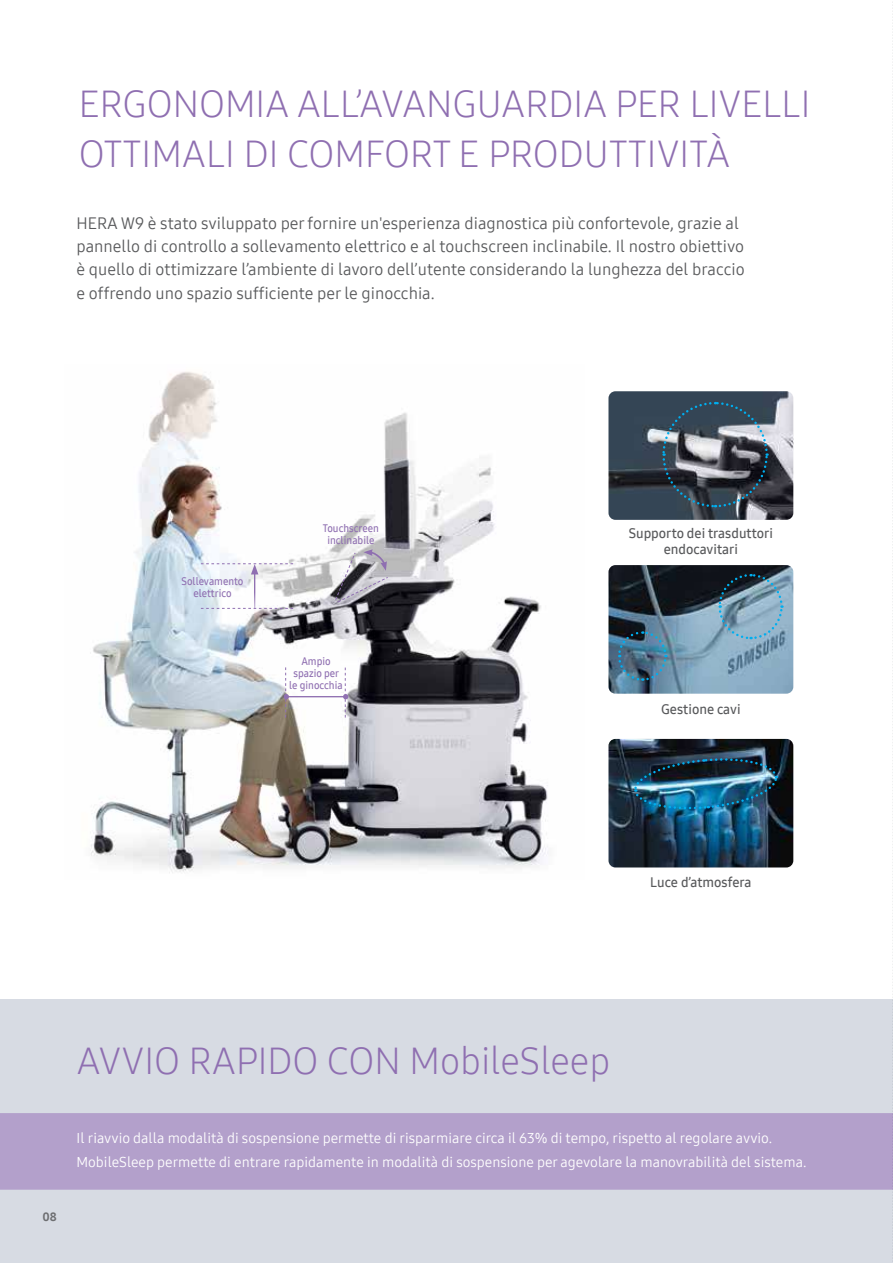
<style>
.page{position:relative;width:893px;height:1263px;background:#fff}
.page>*{position:absolute;margin:0;border:0;box-sizing:border-box;transform-origin:0 0}
.t1{font:37.5px/49.5px "Samsung One 300";color:#8f6fb1}
.t2{font:16.5px/23.2px "Samsung One 400";color:#58595b}
.t3{font:14.25px/23.2px "Samsung One 400";color:#fff}
.t4{font:13.5px/16.2px "Samsung One 600";color:#58595b;text-align:center}
.t5{font:12px "Samsung One 800";color:#6d6e71}
.t6{font:10.65px/12px "Samsung One 600";color:#8f6fb1;text-align:center;scale:.95 1}
</style>
<div class="page">
<div style="left:0;top:999px;width:893px;height:264px;background:#d7dbe3"></div>
<div style="left:0;top:1113px;width:892px;height:77px;background:#b3a0cb"></div>
<img style="left:608px;top:391px;width:185px;height:129px">
<img style="left:608px;top:565px;width:185px;height:129px">
<svg style="left:617px;top:630px;width:51px;height:52px;background:#487089"></svg>
<svg style="left:661px;top:401px;width:108px;height:108px;background:#515b67"></svg>
<svg style="left:717px;top:573px;width:67px;height:67px;background:#6d8da1"></svg>
<img style="left:608px;top:739px;width:185px;height:128px">
<img style="left:633px;top:757px;width:146px;height:53px">
<img style="left:91px;top:371px;width:457px;height:502px">
<hr style="left:254px;top:572px;width:1px;height:36px;background:#8f6fb1">
<svg style="left:201px;top:563px;width:92px;height:11px"></svg>
<svg style="left:201px;top:608px;width:92px;height:1px"></svg>
<hr style="left:286px;top:696px;width:60px;height:1px;background:#8f6fb1">
<svg style="left:284px;top:667px;width:5px;height:50px"></svg>
<svg style="left:343px;top:668px;width:5px;height:49px"></svg>
<svg style="left:335px;top:549px;width:54px;height:54px;background:#9b99a0"></svg>
<svg style="left:892px;top:2px;width:1px;height:1260px"></svg>
<h1 class="t1" style="left:79px;top:79px;width:733px">ERGONOMIA ALL’AVANGUARDIA PER LIVELLI<br>OTTIMALI DI COMFORT E PRODUTTIVITÀ</h1>
<p class="t2" style="left:77px;top:211px;width:670px">HERA W9 è stato sviluppato per fornire un'esperienza diagnostica più confortevole, grazie al pannello di controllo a sollevamento elettrico e al touchscreen inclinabile. Il nostro obiettivo è quello di ottimizzare l’ambiente di lavoro dell’utente considerando la lunghezza del braccio e offrendo uno spazio sufficiente per le ginocchia.</p>
<p class="t6" style="left:182px;top:575px;width:67px">Sollevamento elettrico</p>
<p class="t6" style="left:323px;top:522px;width:60px">Touchscreen inclinabile</p>
<p class="t6" style="left:289px;top:655px;width:58px">Ampio spazio per le ginocchia</p>
<p class="t4" style="left:629px;top:525px;width:146px">Supporto dei trasduttori endocavitari</p>
<p class="t4" style="left:661px;top:700px;width:81px">Gestione cavi</p>
<p class="t4" style="left:650px;top:874px;width:103px">Luce d’atmosfera</p>
<p class="t5" style="left:43px;top:1208px;width:16px">08</p>
<h1 class="t1" style="left:77px;top:1035px;width:535px">AVVIO RAPIDO CON MobileSleep</h1>
<p class="t3" style="left:77px;top:1126px;width:731px">Il riavvio dalla modalità di sospensione permette di risparmiare circa il 63% di tempo, rispetto al regolare avvio.<br>MobileSleep permette di entrare rapidamente in modalità di sospensione per agevolare la manovrabilità del sistema.</p>
</div>
